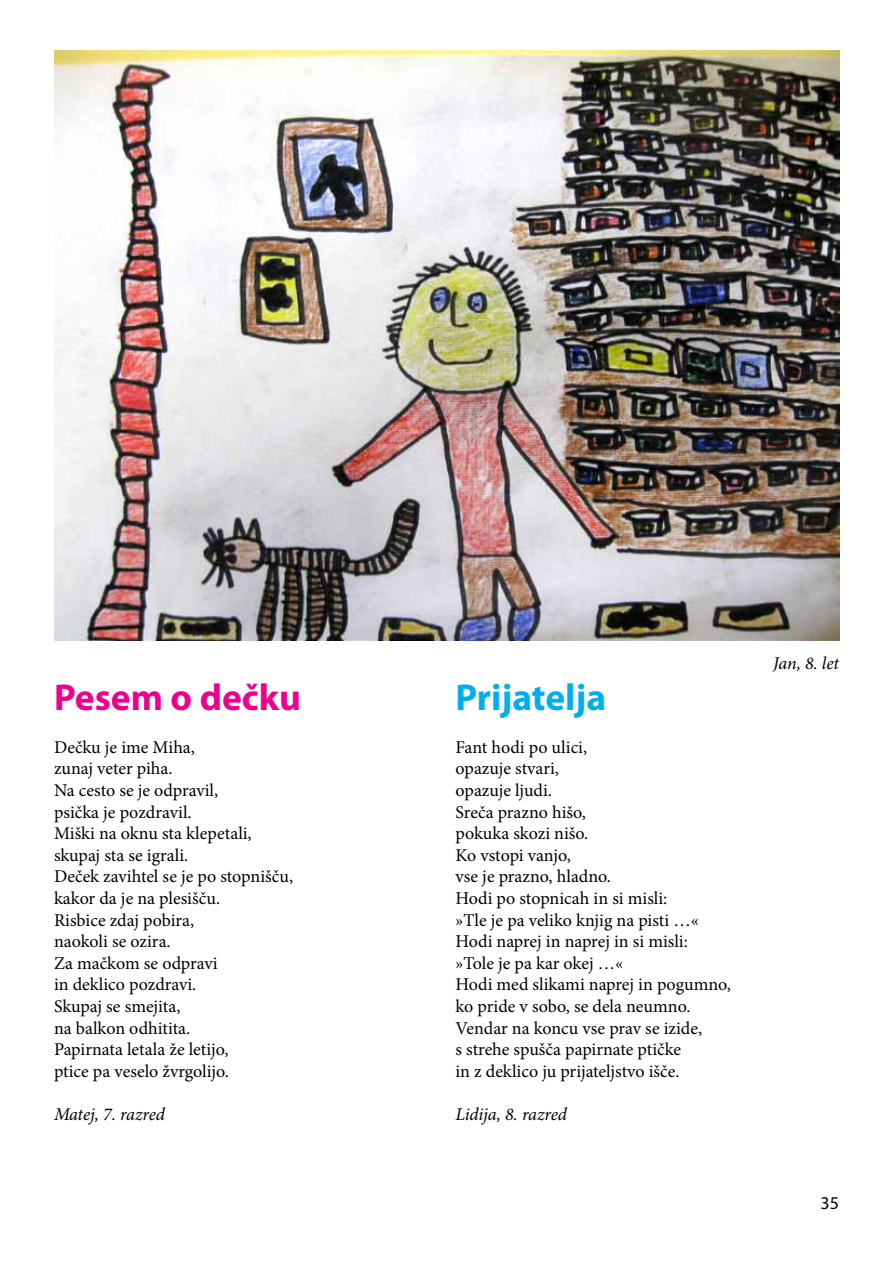
<style>
.page{position:relative;width:893px;height:1263px;background:#fff}
.page>*{position:absolute;margin:0;border:0;box-sizing:border-box;transform-origin:0 0}
.t1{font:700 37.5px "Myriad Pro";color:#ec008c}
.t2{font:700 37.5px "Myriad Pro";color:#00aeef}
.t3{font:18px/21.6px "Minion Pro";color:#000}
.t4{font:italic 18px "Minion Pro";letter-spacing:-.01em;color:#000}
.t5{font:18px "Myriad Pro";color:#000}
</style>
<div class="page">
<img style="left:54px;top:51px;width:786px;height:589px">
<h1 class="t1" style="left:54px;top:672px;width:249px">Pesem o dečku</h1>
<p class="t3" style="left:54px;top:736px;width:241px">Dečku je ime Miha,<br>zunaj veter piha.<br>Na cesto se je odpravil,<br>psička je pozdravil.<br>Miški na oknu sta klepetali, skupaj sta se igrali.<br>Deček zavihtel se je po stopnišču, kakor da je na plesišču.<br>Risbice zdaj pobira,<br>naokoli se ozira.<br>Za mačkom se odpravi<br>in deklico pozdravi.<br>Skupaj se smejita,<br>na balkon odhitita.<br>Papirnata letala že letijo,<br>ptice pa veselo žvrgolijo.</p>
<p class="t4" style="left:54px;top:1102px;width:113px">Matej, 7. razred</p>
<h1 class="t2" style="left:455px;top:672px;width:152px">Prijatelja</h1>
<p class="t3" style="left:455px;top:736px;width:277px">Fant hodi po ulici,<br>opazuje stvari,<br>opazuje ljudi.<br>Sreča prazno hišo,<br>pokuka skozi nišo.<br>Ko vstopi vanjo,<br>vse je prazno, hladno.<br>Hodi po stopnicah in si misli:<br>»Tle je pa veliko knjig na pisti …«<br>Hodi naprej in naprej in si misli:<br>»Tole je pa kar okej …«<br>Hodi med slikami naprej in pogumno, ko pride v sobo, se dela neumno.<br>Vendar na koncu vse prav se izide,<br>s strehe spušča papirnate ptičke<br>in z deklico ju prijateljstvo išče.</p>
<p class="t4" style="left:455px;top:1102px;width:113px">Lidija, 8. razred</p>
<p class="t4" style="left:773px;top:651px;width:67px">Jan, 8. let</p>
<p class="t5" style="left:820px;top:1192px;width:20px">35</p>
</div>
